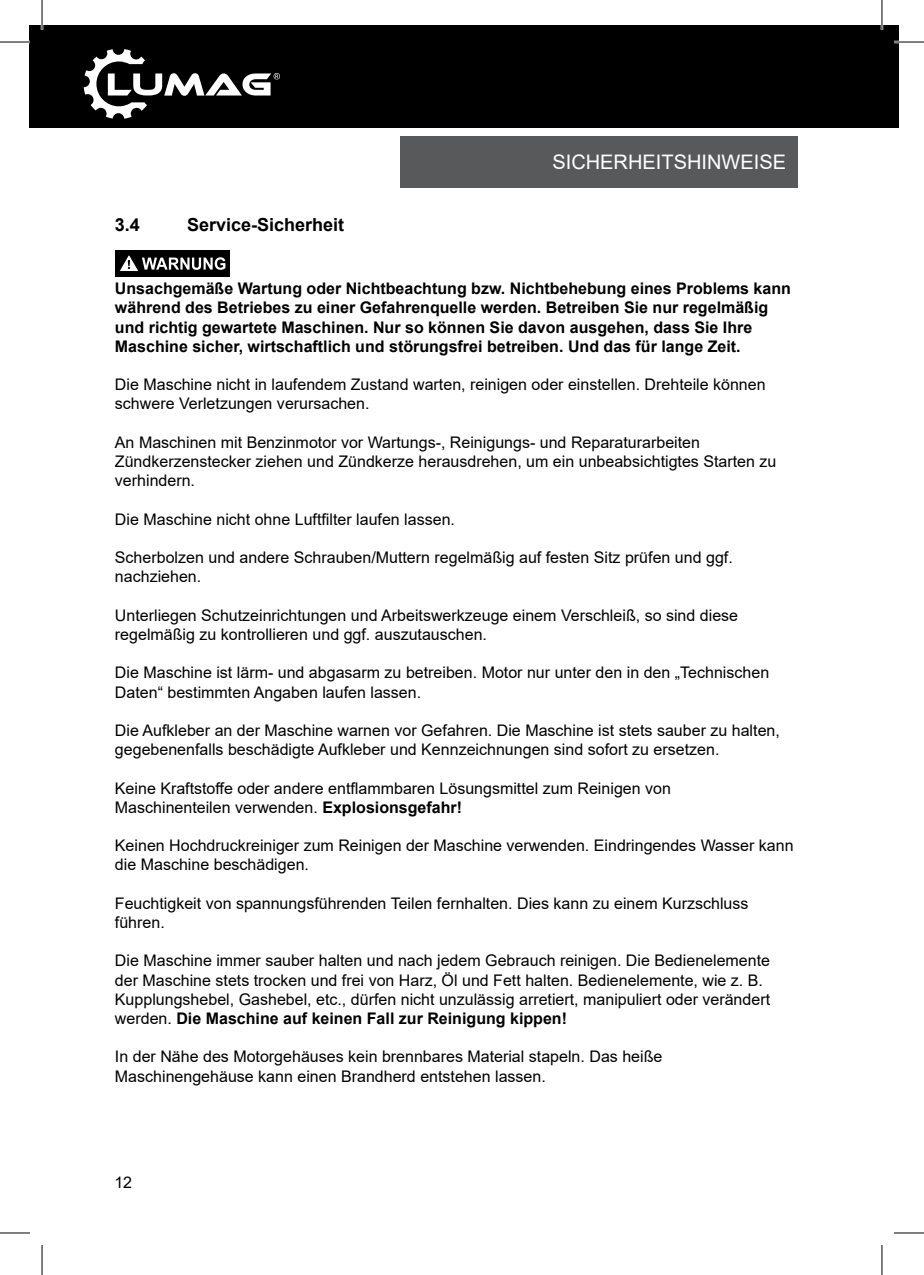
<style>
.page{position:relative;width:924px;height:1275px;background:#fff}
.page>*{position:absolute;margin:0;border:0;box-sizing:border-box;transform-origin:0 0}
.t1{font:20px "Arial";color:#fff}
.t2{font:700 18px "Arial";color:#000}
.t3{font:16px/19.2px "Arial";color:#000}
.t4{font:700 16px/19.2px "Arial";color:#000}
.s1{font-weight:700}
</style>
<div class="page">
<div style="left:115px;top:250px;width:115px;height:26px;background:#000"></div>
<svg style="left:120px;top:255px;width:105px;height:16px"></svg>
<div style="left:400px;top:136px;width:397px;height:51px;background:#58595b"></div>
<div style="left:29px;top:25px;width:869px;height:103px;background:#000"></div>
<svg style="left:84px;top:49px;width:196px;height:70px"></svg>
<hr style="left:0;top:41px;width:30px;height:2px;background:#fff">
<hr style="left:893px;top:41px;width:30px;height:2px;background:#fff">
<hr style="left:41px;top:0;width:2px;height:30px;background:#fff">
<hr style="left:880px;top:0;width:2px;height:30px;background:#fff">
<hr style="left:0;top:42px;width:30px;height:1px;background:#000">
<hr style="left:893px;top:42px;width:30px;height:1px;background:#000">
<hr style="left:0;top:1232px;width:30px;height:1px;background:#000">
<hr style="left:893px;top:1232px;width:30px;height:1px;background:#000">
<hr style="left:42px;top:0;width:1px;height:30px;background:#000">
<hr style="left:42px;top:1245px;width:1px;height:30px;background:#000">
<hr style="left:881px;top:0;width:1px;height:30px;background:#000">
<hr style="left:881px;top:1245px;width:1px;height:30px;background:#000">
<p class="t2" style="left:115px;top:212px;width:27px">3.4</p>
<p class="t2" style="left:187px;top:212px;width:159px">Service-Sicherheit</p>
<p class="t1" style="left:552px;top:148px;width:235px">SICHERHEITSHINWEISE</p>
<p class="t4" style="left:115px;top:279px;width:677px">Unsachgemäße Wartung oder Nichtbeachtung bzw. Nichtbehebung eines Problems kann während des Betriebes zu einer Gefahrenquelle werden. Betreiben Sie nur regelmäßig und richtig gewartete Maschinen. Nur so können Sie davon ausgehen, dass Sie Ihre Maschine sicher, wirtschaftlich und störungsfrei betreiben. Und das für lange Zeit.</p>
<p class="t3" style="left:115px;top:375px;width:652px">Die Maschine nicht in laufendem Zustand warten, reinigen oder einstellen. Drehteile können schwere Verletzungen verursachen.</p>
<p class="t3" style="left:115px;top:432px;width:662px">An Maschinen mit Benzinmotor vor Wartungs-, Reinigungs- und Reparaturarbeiten<br>Zündkerzenstecker ziehen und Zündkerze herausdrehen, um ein unbeabsichtigtes Starten zu verhindern.</p>
<p class="t3" style="left:115px;top:509px;width:341px">Die Maschine nicht ohne Luftfilter laufen lassen.</p>
<p class="t3" style="left:115px;top:548px;width:619px">Scherbolzen und andere Schrauben/Muttern regelmäßig auf festen Sitz prüfen und ggf. nachziehen.</p>
<p class="t3" style="left:115px;top:605px;width:624px">Unterliegen Schutzeinrichtungen und Arbeitswerkzeuge einem Verschleiß, so sind diese regelmäßig zu kontrollieren und ggf. auszutauschen.</p>
<p class="t3" style="left:115px;top:663px;width:655px">Die Maschine ist lärm- und abgasarm zu betreiben. Motor nur unter den in den „Technischen<br>Daten“ bestimmten Angaben laufen lassen.</p>
<p class="t3" style="left:115px;top:720px;width:666px">Die Aufkleber an der Maschine warnen vor Gefahren. Die Maschine ist stets sauber zu halten, gegebenenfalls beschädigte Aufkleber und Kennzeichnungen sind sofort zu ersetzen.</p>
<p class="t3" style="left:115px;top:778px;width:557px">Keine Kraftstoffe oder andere entflammbaren Lösungsmittel zum Reinigen von<br>Maschinenteilen verwenden. <span class="s1">Explosionsgefahr!</span></p>
<p class="t3" style="left:115px;top:836px;width:679px">Keinen Hochdruckreiniger zum Reinigen der Maschine verwenden. Eindringendes Wasser kann die Maschine beschädigen.</p>
<p class="t3" style="left:115px;top:893px;width:634px">Feuchtigkeit von spannungsführenden Teilen fernhalten. Dies kann zu einem Kurzschluss führen.</p>
<p class="t3" style="left:115px;top:951px;width:656px">Die Maschine immer sauber halten und nach jedem Gebrauch reinigen. Die Bedienelemente der Maschine stets trocken und frei von Harz, Öl und Fett halten. Bedienelemente, wie z. B.<br>Kupplungshebel, Gashebel, etc., dürfen nicht unzulässig arretiert, manipuliert oder verändert werden. <span class="s1">Die Maschine auf keinen Fall zur Reinigung kippen!</span></p>
<p class="t3" style="left:115px;top:1047px;width:548px">In der Nähe des Motorgehäuses kein brennbares Material stapeln. Das heiße<br>Maschinengehäuse kann einen Brandherd entstehen lassen.</p>
<p class="t3" style="left:114px;top:1172px;width:19px">12</p>
</div>
